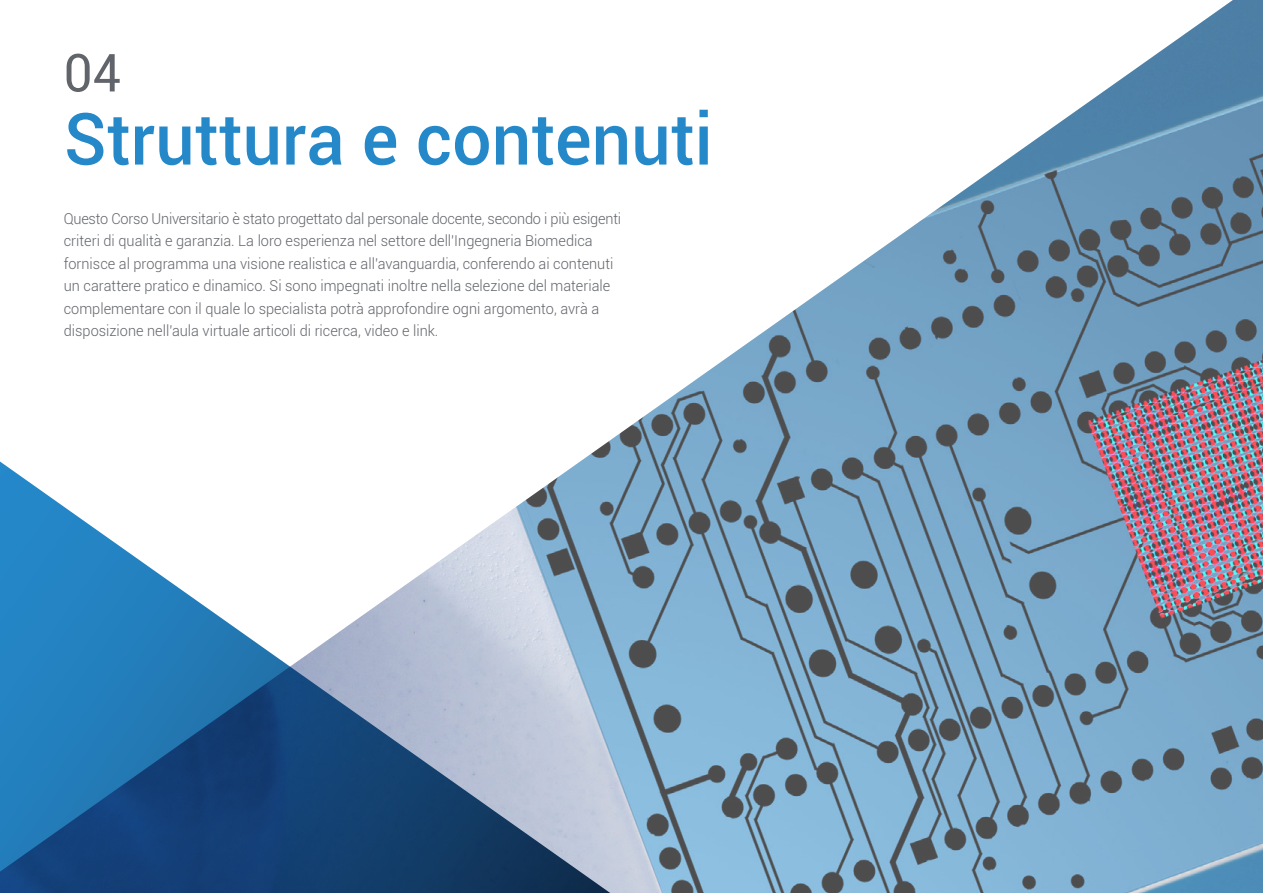
<style>
.page{position:relative;width:1263px;height:893px;background:#fff}
.page>*{position:absolute;margin:0;border:0;box-sizing:border-box;transform-origin:0 0}
.t1{font:500 72px "Roboto";color:#2488c9}
.t2{font:52.5px "Roboto";color:#61646a}
.t3{font:300 15px/22.5px "Roboto";color:#61646a}
</style>
<div class="page">
<img style="left:602px;top:0;width:661px;height:893px">
<svg style="left:0;top:446px;width:640px;height:447px"></svg>
<h2 class="t2" style="left:64px;top:36px;width:59px">04</h2>
<h1 class="t1" style="left:64px;top:88px;width:650px">Struttura e contenuti</h1>
<p class="t3" style="left:64px;top:207px;width:559px">Questo Corso Universitario è stato progettato dal personale docente, secondo i più esigenti criteri di qualità e garanzia. La loro esperienza nel settore dell'Ingegneria Biomedica fornisce al programma una visione realistica e all'avanguardia, conferendo ai contenuti un carattere pratico e dinamico. Si sono impegnati inoltre nella selezione del materiale complementare con il quale lo specialista potrà approfondire ogni argomento, avrà a disposizione nell'aula virtuale articoli di ricerca, video e link.</p>
</div>
